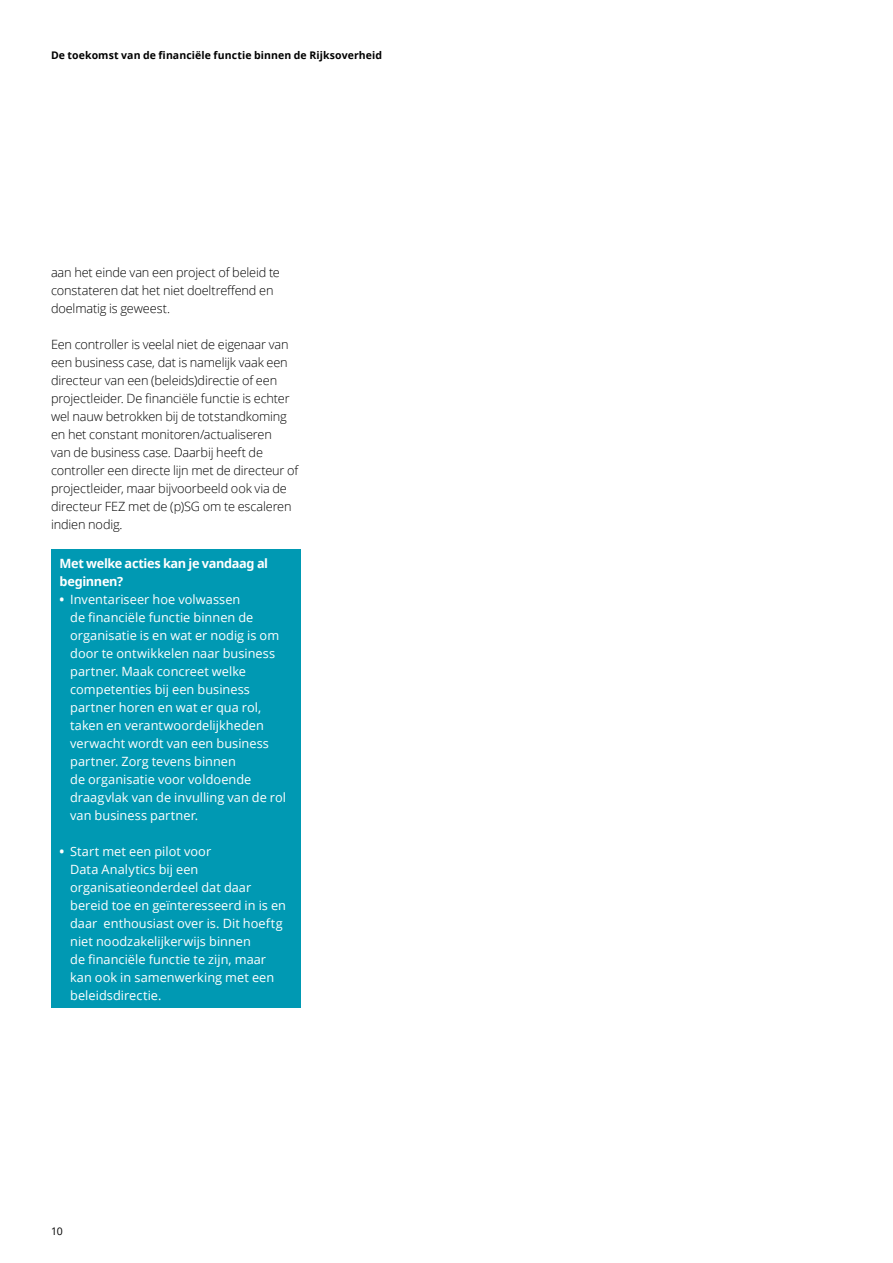
<style>
.page{position:relative;width:893px;height:1263px;background:#fff}
.page>*{position:absolute;margin:0;border:0;box-sizing:border-box;transform-origin:0 0}
.t1{font:12.75px/18px "Open Sans";letter-spacing:.005em;color:#fff}
.t2{font:300 12.75px/18px "Open Sans";letter-spacing:-.01em;color:#000}
.t3{font:700 12.75px/18px "Open Sans";letter-spacing:-.03em;color:#fff}
.t4{font:700 10.5px "Open Sans";letter-spacing:.01em;color:#000}
.t5{font:10.5px "Open Sans";color:#000}
.s1{font-weight:700}
</style>
<div class="page">
<div style="left:51px;top:549px;width:249px;height:459px;background:#0099b3"></div>
<p class="t4" style="left:51px;top:48px;width:333px">De toekomst van de financiële functie binnen de Rijksoverheid</p>
<p class="t2" style="left:51px;top:263px;width:230px">aan het einde van een project of beleid te constateren dat het niet doeltreffend en doelmatig is geweest.</p>
<p class="t2" style="left:51px;top:335px;width:249px">Een controller is veelal niet de eigenaar van een business case, dat is namelijk vaak een directeur van een (beleids)directie of een projectleider. De financiële functie is echter wel nauw betrokken bij de totstandkoming en het constant monitoren/actualiseren<br>van de business case. Daarbij heeft de controller een directe lijn met de directeur of projectleider, maar bijvoorbeeld ook via de directeur FEZ met de (p)SG om te escaleren indien nodig.</p>
<p class="t3" style="left:60px;top:554px;width:210px">Met welke acties kan je vandaag al beginnen?</p>
<p class="t1" style="left:70px;top:590px;width:217px;text-indent:-11px"><span class="s1">•</span> Inventariseer hoe volwassen<br>de financiële functie binnen de organisatie is en wat er nodig is om door te ontwikkelen naar business partner. Maak concreet welke competenties bij een business partner horen en wat er qua rol, taken en verantwoordelijkheden verwacht wordt van een business partner. Zorg tevens binnen<br>de organisatie voor voldoende draagvlak van de invulling van de rol van business partner.</p>
<p class="t1" style="left:70px;top:842px;width:217px;text-indent:-11px"><span class="s1">•</span> Start met een pilot voor<br>Data Analytics bij een organisatieonderdeel dat daar bereid toe en geïnteresseerd in is en daar enthousiast over is. Dit hoeftg niet noodzakelijkerwijs binnen<br>de financiële functie te zijn, maar kan ook in samenwerking met een beleidsdirectie.</p>
<p class="t5" style="left:51px;top:1224px;width:13px">10</p>
</div>
